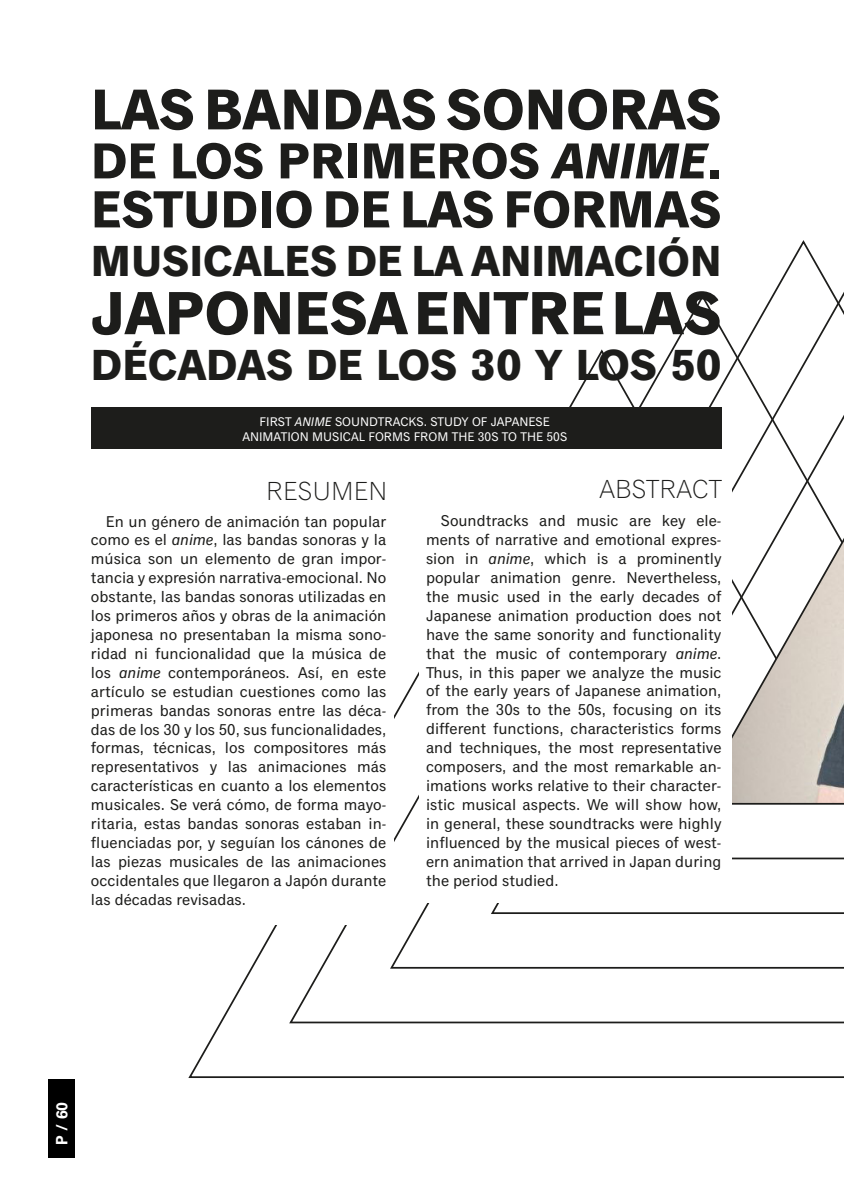
<style>
.page{position:relative;width:844px;height:1191px;background:#fff}
.page>*{position:absolute;margin:0;border:0;box-sizing:border-box;transform-origin:0 0}
.t1{font:700 61.25px "Classic Grotesque Pro";color:#1d1d1b}
.t2{font:700 57.75px "Classic Grotesque Pro";color:#1d1d1b}
.t3{font:700 52.5px "Classic Grotesque Pro";color:#1d1d1b}
.t4{font:700 50.75px "Classic Grotesque Pro";color:#1d1d1b}
.t5{font:700 43.75px "Classic Grotesque Pro";color:#1d1d1b}
.t6{font:300 26.25px "Classic Grotesque Pro";color:#1d1d1b}
.Estilo_de_párrafo_1{font:15.75px/18.9px "Classic Grotesque Pro";color:#1d1d1b;text-align:justify}
.t7{font:700 15.75px "Univers LT Std";color:#fff}
.t8{font:12.6px "Classic Grotesque Pro";color:#fff}
.s1{font-style:italic}
</style>
<div class="page">
<svg style="left:289px;top:925px;width:554px;height:99px"></svg>
<svg style="left:388px;top:671px;width:455px;height:298px"></svg>
<svg style="left:489px;top:370px;width:354px;height:545px"></svg>
<svg style="left:590px;top:317px;width:253px;height:543px"></svg>
<svg style="left:690px;top:240px;width:153px;height:565px"></svg>
<div style="left:49px;top:1079px;width:26px;height:78px;background:#000"></div>
<div style="left:419px;top:430px;width:312px;height:473px;background:#fff"></div>
<div style="left:79px;top:467px;width:315px;height:457px;background:#fff"></div>
<div style="left:91px;top:407px;width:630px;height:42px;background:#1d1d1b"></div>
<p class="t2" style="left:91px;top:77px;width:631px">LAS BANDAS SONORAS</p>
<p class="t4" style="left:91px;top:132px;width:632px">DE LOS PRIMEROS <span class="s1">ANIME</span>.</p>
<p class="t3" style="left:91px;top:180px;width:631px">ESTUDIO DE LAS FORMAS</p>
<p class="t5" style="left:91px;top:237px;width:632px">MUSICALES DE LA ANIMACIÓN</p>
<p class="t1" style="left:91px;top:279px;width:632px">JAPONESA ENTRE LAS</p>
<p class="t5" style="left:91px;top:340px;width:632px">DÉCADAS DE LOS 30 Y LOS 50</p>
<p class="t8" style="left:259px;top:414px;width:292px">FIRST <span class="s1">ANIME</span> SOUNDTRACKS. STUDY OF JAPANESE</p>
<p class="t8" style="left:242px;top:429px;width:326px">ANIMATION MUSICAL FORMS FROM THE 30S TO THE 50S</p>
<p class="t6" style="left:266px;top:476px;width:123px">RESUMEN</p>
<p class="t6" style="left:599px;top:474px;width:124px">ABSTRACT</p>
<p class="Estilo_de_párrafo_1" style="left:91px;top:512px;width:297px;text-indent:15px">En un género de animación tan popular como es el <span class="s1">anime</span>, las bandas sonoras y la música son un elemento de gran impor&shy;tancia y expresión narrativa-emocional. No obstante, las bandas sonoras utilizadas en los primeros años y obras de la animación japonesa no presentaban la misma sono&shy;ridad ni funcionalidad que la música de</p>
<p class="Estilo_de_párrafo_1" style="left:91px;top:663px;width:297px">los <span class="s1">anime</span> contemporáneos. Así, en este artículo se estudian cuestiones como las primeras bandas sonoras entre las déca&shy;das de los 30 y los 50, sus funcionalidades, formas, técnicas, los compositores más representativos y las animaciones más características en cuanto a los elementos musicales. Se verá cómo, de forma mayo&shy;ritaria, estas bandas sonoras estaban in&shy;fluenciadas por, y seguían los cánones de las piezas musicales de las animaciones occidentales que llegaron a Japón durante las décadas revisadas.</p>
<p class="Estilo_de_párrafo_1" style="left:426px;top:512px;width:297px;text-indent:15px">Soundtracks and music are key ele&shy;ments of narrative and emotional expres&shy;sion in <span class="s1">anime</span>, which is a prominently popular animation genre. Nevertheless, the music used in the early decades of Japanese animation production does not have the same sonority and functionality that the music of contemporary <span class="s1">anime</span>.<br>Thus, in this paper we analyze the music of the early years of Japanese animation, from the 30s to the 50s, focusing on its different functions, characteristics forms and techniques, the most representative composers, and the most remarkable an&shy;imations works relative to their character&shy;istic musical aspects. We will show how, in general, these soundtracks were highly influenced by the musical pieces of west&shy;ern animation that arrived in Japan during the period studied.</p>
<p class="t7" style="left:53px;top:1144px;width:44px;rotate:-90deg">P / 60</p>
</div>
